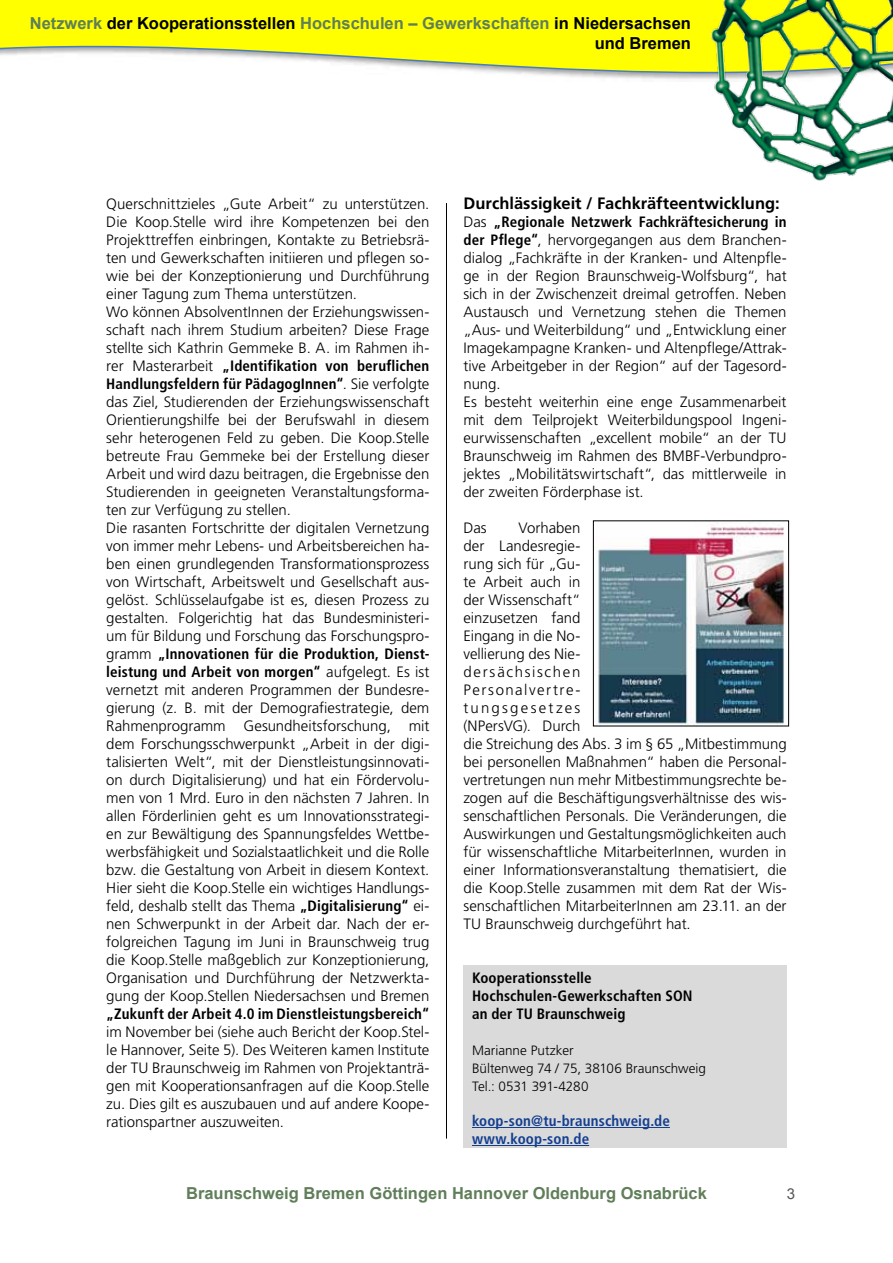
<style>
.page{position:relative;width:893px;height:1263px;background:#fff}
.page>*{position:absolute;margin:0;border:0;box-sizing:border-box;transform-origin:0 0}
.t1{font:700 16.5px/19.8px "Arial";color:#000;text-align:right}
.t2{font:700 16.5px "Arial";color:#5f7e59}
.t3{font:700 16.5px "Frutiger";color:#000}
.t4{font:300 15px/18px "Frutiger";color:#000}
.t5{font:700 condensed 15px/18px "Frutiger";letter-spacing:.01em;color:#000}
.t6{font:700 condensed 15px/18px "Frutiger";letter-spacing:.01em;color:#133e90}
.t7{font:15px "Arial";color:#565656}
.t8{font:300 13.5px/18px "Frutiger";color:#000}
.s1{color:#5f7e59}
.s2{font-weight:700;font-stretch:condensed}
</style>
<div class="page">
<svg style="left:0;top:0;width:709px;height:79px;fill:#ff0"></svg>
<img style="left:709px;top:0;width:184px;height:181px">
<hr style="left:446px;top:203px;width:1px;height:935px;background:#000">
<div style="left:463px;top:965px;width:324px;height:183px;background:#dadada"></div>
<hr style="left:472px;top:1127px;width:198px;height:1px;background:#133e90">
<hr style="left:472px;top:1145px;width:117px;height:1px;background:#133e90">
<img style="left:596px;top:526px;width:189px;height:198px">
<div style="left:593px;top:521px;width:196px;height:205px;border:1px solid #000"></div>
<p class="t1" style="left:30px;top:13px;width:663px"><span class="s1">Netzwerk</span> der Kooperationsstellen <span class="s1">Hochschulen – Gewerkschaften</span> in Niedersachsen und Bremen</p>
<p class="t4" style="left:106px;top:195px;width:325px">Querschnittzieles „Gute Arbeit“ zu unterstützen.<br>Die Koop.Stelle wird ihre Kompetenzen bei den Projekttreffen einbringen, Kontakte zu Betriebsrä&shy;ten und Gewerkschaften initiieren und pflegen so&shy;wie bei der Konzeptionierung und Durchführung einer Tagung zum Thema unterstützen.<br>Wo können AbsolventInnen der Erziehungswissen&shy;schaft nach ihrem Studium arbeiten? Diese Frage stellte sich Kathrin Gemmeke B. A. im Rahmen ih&shy;rer Masterarbeit <span class="s2">„Identifikation von beruflichen Handlungsfeldern für PädagogInnen“</span>. Sie verfolgte das Ziel, Studierenden der Erziehungswissenschaft Orientierungshilfe bei der Berufswahl in diesem sehr heterogenen Feld zu geben. Die Koop.Stelle betreute Frau Gemmeke bei der Erstellung dieser Arbeit und wird dazu beitragen, die Ergebnisse den Studierenden in geeigneten Veranstaltungsforma&shy;ten zur Verfügung zu stellen.<br>Die rasanten Fortschritte der digitalen Vernetzung von immer mehr Lebens- und Arbeitsbereichen ha&shy;ben einen grundlegenden Transformationsprozess von Wirtschaft, Arbeitswelt und Gesellschaft aus&shy;gelöst. Schlüsselaufgabe ist es, diesen Prozess zu gestalten. Folgerichtig hat das Bundesministeri&shy;um für Bildung und Forschung das Forschungspro&shy;gramm <span class="s2">„Innovationen für die Produktion, Dienst&shy;leistung und Arbeit von morgen“</span> aufgelegt. Es ist vernetzt mit anderen Programmen der Bundesre&shy;gierung (z. B. mit der Demografiestrategie, dem Rahmenprogramm Gesundheitsforschung, mit dem Forschungsschwerpunkt „Arbeit in der digi&shy;talisierten Welt“, mit der Dienstleistungsinnovati&shy;on durch Digitalisierung) und hat ein Fördervolu&shy;men von 1 Mrd. Euro in den nächsten 7 Jahren. In allen Förderlinien geht es um Innovationsstrategi&shy;en zur Bewältigung des Spannungsfeldes Wettbe&shy;werbsfähigkeit und Sozialstaatlichkeit und die Rolle bzw. die Gestaltung von Arbeit in diesem Kontext.<br>Hier sieht die Koop.Stelle ein wichtiges Handlungs&shy;feld, deshalb stellt das Thema <span class="s2">„Digitalisierung“</span> ei&shy;nen Schwerpunkt in der Arbeit dar. Nach der er&shy;folgreichen Tagung im Juni in Braunschweig trug die Koop.Stelle maßgeblich zur Konzeptionierung, Organisation und Durchführung der Netzwerkta&shy;gung der Koop.Stellen Niedersachsen und Bremen</p>
<p class="t5" style="left:106px;top:1005px;width:325px">„Zukunft der Arbeit 4.0 im Dienstleistungsbereich“</p>
<p class="t4" style="left:106px;top:1023px;width:325px;text-align:justify">im November bei (siehe auch Bericht der Koop.Stel&shy;le Hannover, Seite 5). Des Weiteren kamen Institute der TU Braunschweig im Rahmen von Projektanträ&shy;gen mit Kooperationsanfragen auf die Koop.Stelle zu. Dies gilt es auszubauen und auf andere Koope&shy;rationspartner auszuweiten.</p>
<p class="t3" style="left:463px;top:194px;width:318px">Durchlässigkeit / Fachkräfteentwicklung:</p>
<p class="t4" style="left:463px;top:213px;width:325px">Das <span class="s2">„Regionale Netzwerk Fachkräftesicherung in der Pflege“</span>, hervorgegangen aus dem Branchen&shy;dialog „Fachkräfte in der Kranken- und Altenpfle&shy;ge in der Region Braunschweig-Wolfsburg“, hat sich in der Zwischenzeit dreimal getroffen. Neben Austausch und Vernetzung stehen die Themen „Aus- und Weiterbildung“ und „Entwicklung einer Imagekampagne Kranken- und Altenpflege/Attrak&shy;tive Arbeitgeber in der Region“ auf der Tagesord&shy;nung.<br>Es besteht weiterhin eine enge Zusammenarbeit mit dem Teilprojekt Weiterbildungspool Ingeni&shy;eurwissenschaften „excellent mobile“ an der TU Braunschweig im Rahmen des BMBF-Verbundpro&shy;jektes „Mobilitätswirtschaft“, das mittlerweile in der zweiten Förderphase ist.</p>
<p class="t4" style="left:463px;top:519px;width:25px">Das</p>
<p class="t4" style="left:463px;top:519px;width:325px;text-indent:55px">Vorhaben<br>der Landesregie-<br>rung sich für „Gu-<br>te Arbeit auch in<br>der Wissenschaft“<br>einzusetzen fand<br>Eingang in die No-<br>vellierung des Nie-<br>dersächsischen<br>Personalvertre-<br>tungsgesetzes<br>(NPersVG). Durch<br>die Streichung des Abs. 3 im § 65 „Mitbestimmung bei personellen Maßnahmen“ haben die Personal&shy;vertretungen nun mehr Mitbestimmungsrechte be&shy;zogen auf die Beschäftigungsverhältnisse des wis&shy;senschaftlichen Personals. Die Veränderungen, die<br>Auswirkungen und Gestaltungsmöglichkeiten auch für wissenschaftliche MitarbeiterInnen, wurden in einer Informationsveranstaltung thematisiert, die die Koop.Stelle zusammen mit dem Rat der Wis&shy;senschaftlichen MitarbeiterInnen am 23.11. an der<br>TU Braunschweig durchgeführt hat.</p>
<p class="t5" style="left:472px;top:969px;width:222px">Kooperationsstelle<br>Hochschulen-Gewerkschaften SON an der TU Braunschweig</p>
<p class="t8" style="left:472px;top:1042px;width:235px">Marianne Putzker<br>Bültenweg 74 / 75, 38106 Braunschweig<br>Tel.: 0531 391-4280</p>
<p class="t6" style="left:472px;top:1112px;width:199px">koop-son@tu-braunschweig.de www.koop-son.de</p>
<p class="t2" style="left:186px;top:1184px;width:522px">Braunschweig Bremen Göttingen Hannover Oldenburg Osnabrück</p>
<p class="t7" style="left:787px;top:1186px;width:10px">3</p>
</div>
